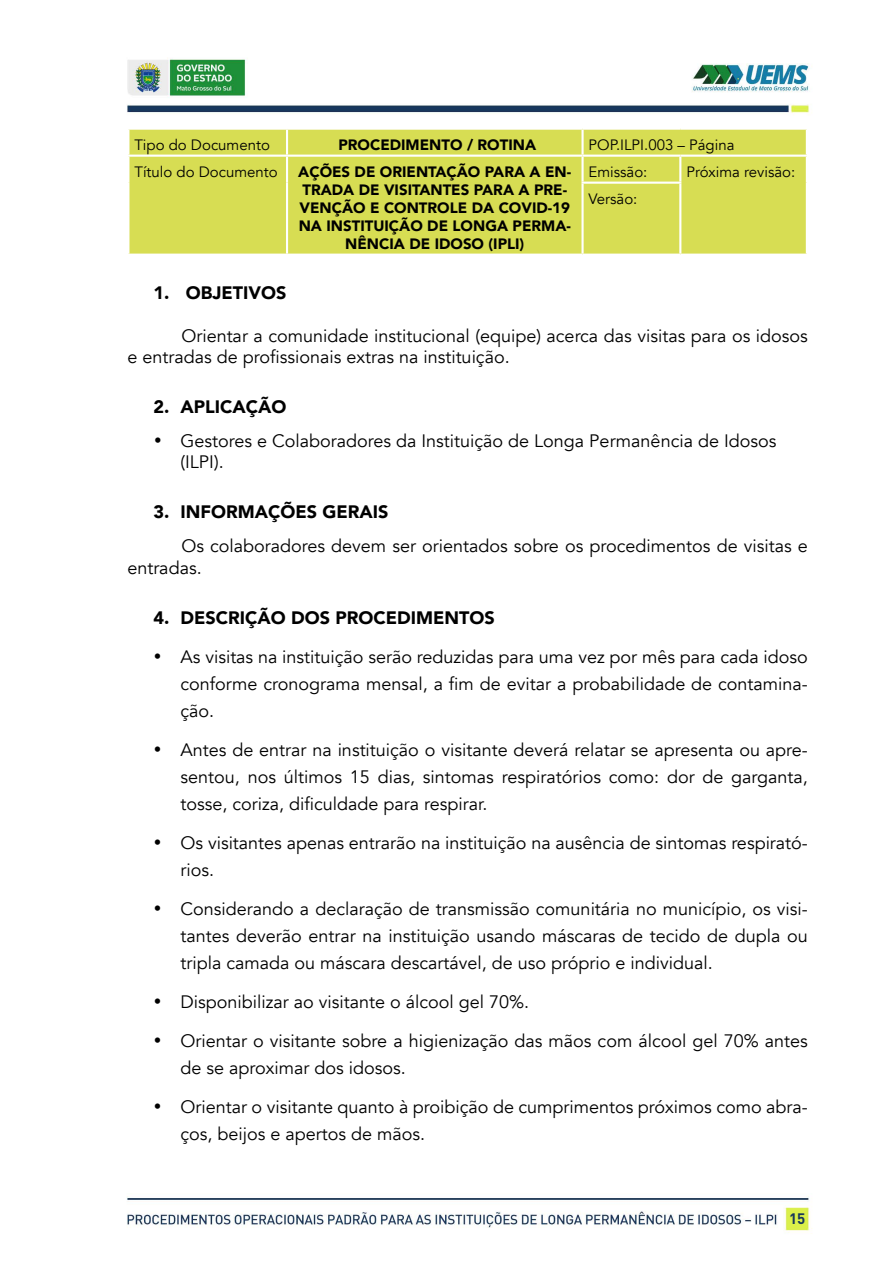
<style>
.page{position:relative;width:893px;height:1263px;background:#fff}
.page>*{position:absolute;margin:0;border:0;box-sizing:border-box;transform-origin:0 0}
.t1{font:18px/27px "Avenir";color:#000}
.t2{font:900 18px "Avenir";color:#000}
.t3{font:900 15px/18px "Avenir";color:#000;text-align:center}
.t4{font:15px "Avenir";color:#000}
.t5{font:700 15px "DIN";color:#17375b}
</style>
<div class="page">
<img style="left:127px;top:59px;width:685px;height:1174px">
<div style="left:129px;top:130px;width:677px;height:124px;background:#d7dd53"></div>
<hr style="left:127px;top:128px;width:160px;height:2px;background:#fff">
<hr style="left:127px;top:130px;width:2px;height:25px;background:#fff">
<hr style="left:287px;top:128px;width:296px;height:2px;background:#fff">
<hr style="left:286px;top:130px;width:2px;height:25px;background:#fff">
<hr style="left:583px;top:128px;width:97px;height:2px;background:#fff">
<hr style="left:581px;top:130px;width:3px;height:25px;background:#fff">
<hr style="left:680px;top:128px;width:128px;height:2px;background:#fff">
<hr style="left:806px;top:130px;width:2px;height:25px;background:#fff">
<hr style="left:127px;top:155px;width:160px;height:2px;background:#fff">
<hr style="left:127px;top:157px;width:2px;height:26px;background:#fff">
<hr style="left:287px;top:155px;width:296px;height:2px;background:#fff">
<hr style="left:286px;top:157px;width:2px;height:26px;background:#fff">
<hr style="left:127px;top:183px;width:2px;height:71px;background:#fff">
<hr style="left:286px;top:183px;width:2px;height:71px;background:#fff">
<hr style="left:127px;top:254px;width:160px;height:2px;background:#fff">
<hr style="left:287px;top:254px;width:296px;height:2px;background:#fff">
<hr style="left:583px;top:155px;width:97px;height:2px;background:#fff">
<hr style="left:581px;top:157px;width:3px;height:25px;background:#fff">
<hr style="left:680px;top:155px;width:128px;height:2px;background:#fff">
<hr style="left:679px;top:157px;width:2px;height:25px;background:#fff">
<hr style="left:806px;top:157px;width:2px;height:26px;background:#fff">
<hr style="left:806px;top:183px;width:2px;height:71px;background:#fff">
<hr style="left:680px;top:254px;width:128px;height:2px;background:#fff">
<hr style="left:581px;top:182px;width:100px;height:2px;background:#fff">
<hr style="left:581px;top:184px;width:3px;height:70px;background:#fff">
<hr style="left:679px;top:184px;width:2px;height:70px;background:#fff">
<hr style="left:583px;top:254px;width:97px;height:2px;background:#fff">
<p class="t4" style="left:134px;top:136px;width:137px">Tipo do Documento</p>
<p class="t3" style="left:338px;top:135px;width:199px">PROCEDIMENTO / ROTINA</p>
<p class="t4" style="left:589px;top:136px;width:147px">POP.ILPI.003 – Página</p>
<p class="t4" style="left:134px;top:163px;width:145px">Título do Documento</p>
<p class="t3" style="left:298px;top:162px;width:275px">AÇÕES DE ORIENTAÇÃO PARA A EN-<br>TRADA DE VISITANTES PARA A PRE-<br>VENÇÃO E CONTROLE DA COVID-19<br>NA INSTITUIÇÃO DE LONGA PERMA-<br>NÊNCIA DE IDOSO (IPLI)</p>
<p class="t4" style="left:589px;top:163px;width:60px">Emissão:</p>
<p class="t4" style="left:686px;top:163px;width:110px">Próxima revisão:</p>
<p class="t4" style="left:589px;top:190px;width:50px">Versão:</p>
<p class="t2" style="left:153px;top:277px;width:134px">1. OBJETIVOS</p>
<p class="t1" style="left:127px;top:325px;width:682px;line-height:21.6px;text-indent:54px">Orientar a comunidade institucional (equipe) acerca das visitas para os idosos e entradas de profissionais extras na instituição.</p>
<p class="t2" style="left:153px;top:391px;width:134px">2. APLICAÇÃO</p>
<p class="t1" style="left:180px;top:430px;width:597px;line-height:21.6px;text-indent:-27px">• Gestores e Colaboradores da Instituição de Longa Permanência de Idosos (ILPI).</p>
<p class="t2" style="left:153px;top:497px;width:236px">3. INFORMAÇÕES GERAIS</p>
<p class="t1" style="left:127px;top:535px;width:682px;line-height:21.6px;text-indent:54px">Os colaboradores devem ser orientados sobre os procedimentos de visitas e entradas.</p>
<p class="t2" style="left:153px;top:602px;width:343px">4. DESCRIÇÃO DOS PROCEDIMENTOS</p>
<p class="t1" style="left:180px;top:643px;width:629px;text-align:justify;text-indent:-27px">• As visitas na instituição serão reduzidas para uma vez por mês para cada idoso conforme cronograma mensal, a fim de evitar a probabilidade de contamina&shy;ção.</p>
<p class="t1" style="left:180px;top:736px;width:629px;text-align:justify;text-indent:-27px">• Antes de entrar na instituição o visitante deverá relatar se apresenta ou apre&shy;sentou, nos últimos 15 dias, sintomas respiratórios como: dor de garganta, tosse, coriza, dificuldade para respirar.</p>
<p class="t1" style="left:180px;top:829px;width:629px;text-indent:-27px">• Os visitantes apenas entrarão na instituição na ausência de sintomas respirató&shy;rios.</p>
<p class="t1" style="left:180px;top:895px;width:629px;text-align:justify;text-indent:-27px">• Considerando a declaração de transmissão comunitária no município, os visi&shy;tantes deverão entrar na instituição usando máscaras de tecido de dupla ou tripla camada ou máscara descartável, de uso próprio e individual.</p>
<p class="t1" style="left:153px;top:988px;width:377px">• Disponibilizar ao visitante o álcool gel 70%.</p>
<p class="t1" style="left:180px;top:1027px;width:629px;text-indent:-27px">• Orientar o visitante sobre a higienização das mãos com álcool gel 70% antes de se aproximar dos idosos.</p>
<p class="t1" style="left:180px;top:1093px;width:629px;text-indent:-27px">• Orientar o visitante quanto à proibição de cumprimentos próximos como abra&shy;ços, beijos e apertos de mãos.</p>
<p class="t5" style="left:789px;top:1208px;width:18px">15</p>
</div>
